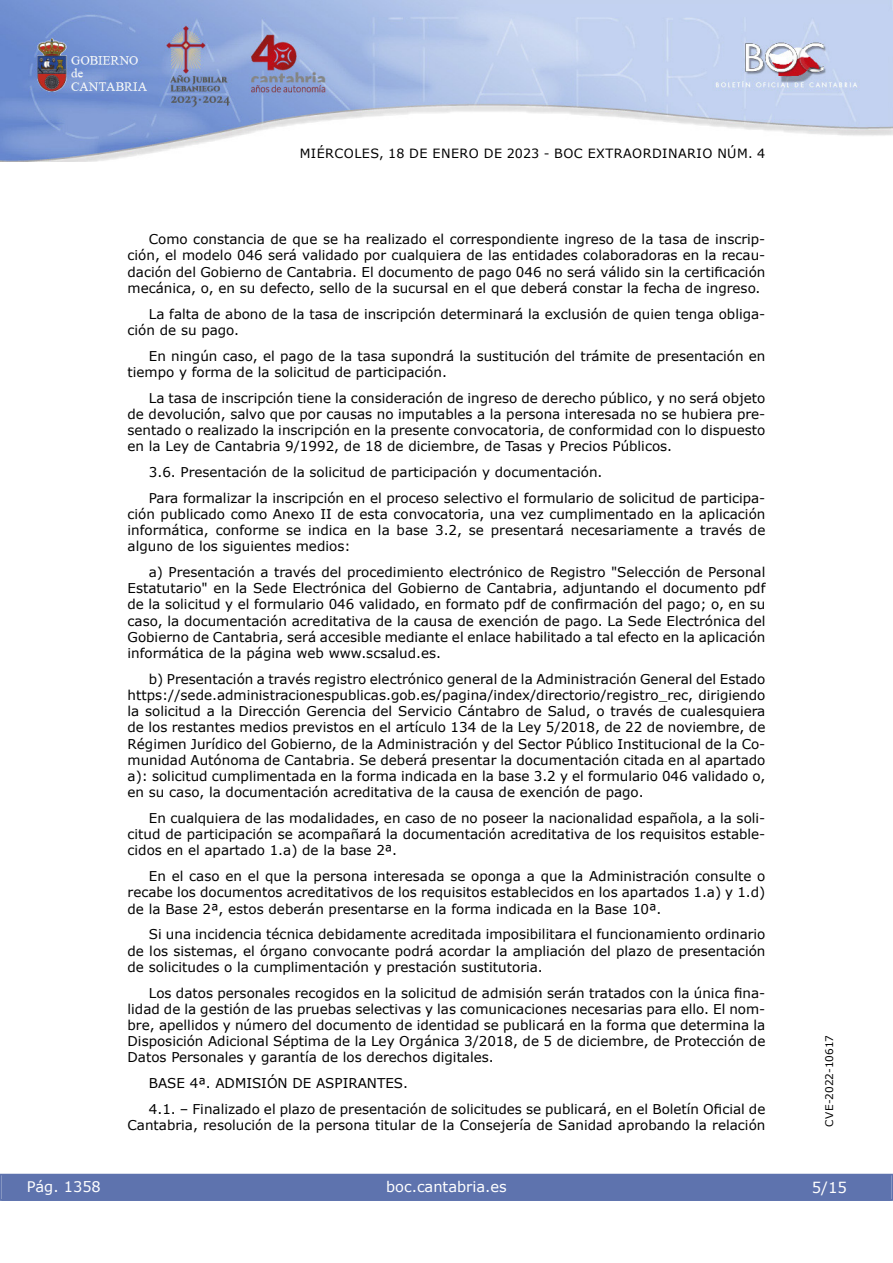
<style>
.page{position:relative;width:893px;height:1263px;background:#fff}
.page>*{position:absolute;margin:0;border:0;box-sizing:border-box;transform-origin:0 0}
.t1{font:15px "Verdana 2";color:#fff}
.t2{font:14.55px "Verdana 2";color:#fff}
.t3{font:14.55px "Verdana";color:#fff}
.inicio_de_parrafo{font:13.5px/16.2px "Verdana 2";color:#000;text-align:justify}
.inicio_de_parrafo-2{font:13.5px/16.2px "Verdana";color:#000;text-align:right}
.t4{font:12.75px "Verdana 2";letter-spacing:.035em;color:#000}
.t5{font:10.5px "Verdana 2";color:#000}
.s1{font-family:"Verdana"}
</style>
<div class="page">
<img style="left:0;top:0;width:893px;height:161px">
<div style="left:1px;top:1174px;width:890px;height:27px;background:#5e73ae"></div>
<p class="t4" style="left:300px;top:144px;width:467px">MIÉRCOLES, 18 DE ENERO DE 2023 - BOC EXTRAORDINARIO NÚM. 4</p>
<p class="inicio_de_parrafo" style="left:128px;top:231px;width:639px;text-indent:21px">Como constancia de que se ha realizado el correspondiente ingreso de la tasa de inscrip&shy;ción, el modelo 046 será validado por cualquiera de las entidades colaboradoras en la recau&shy;<span class="s1">dación del Gobierno de Cantabria. El documento de pago 046 no será válido sin la certificación </span>mecánica, o, en su defecto, sello de la sucursal en el que deberá constar la fecha de ingreso.</p>
<p class="inicio_de_parrafo" style="left:128px;top:305px;width:639px;text-indent:21px">La falta de abono de la tasa de inscripción determinará la exclusión de quien tenga obliga&shy;ción de su pago.</p>
<p class="inicio_de_parrafo" style="left:128px;top:347px;width:639px;text-indent:21px">En ningún caso, el pago de la tasa supondrá la sustitución del trámite de presentación en tiempo y forma de la solicitud de participación.</p>
<p class="inicio_de_parrafo" style="left:128px;top:389px;width:639px;text-indent:21px"><span class="s1">La tasa de inscripción tiene la consideración de ingreso de derecho público, y no será objeto </span>de devolución, salvo que por causas no imputables a la persona interesada no se hubiera pre&shy;sentado o realizado la inscripción en la presente convocatoria, de conformidad con lo dispuesto <span class="s1">en la Ley de Cantabria 9/1992, de 18 de diciembre, de Tasas y Precios Públicos.</span></p>
<p class="inicio_de_parrafo" style="left:149px;top:464px;width:455px">3.6. Presentación de la solicitud de participación y documentación.</p>
<p class="inicio_de_parrafo" style="left:128px;top:489px;width:639px;text-indent:21px">Para formalizar la inscripción en el proceso selectivo el formulario de solicitud de participa&shy;ción publicado como Anexo II de esta convocatoria, una vez cumplimentado en la aplicación informática, conforme se indica en la base 3.2, se presentará necesariamente a través de alguno de los siguientes medios:</p>
<p class="inicio_de_parrafo" style="left:128px;top:564px;width:639px;text-indent:21px">a) Presentación a través del procedimiento electrónico de Registro "Selección de Personal <span class="s1">Estatutario" en la Sede Electrónica del Gobierno de Cantabria, adjuntando el documento pdf de la solicitud y el formulario 046 validado, en formato pdf de confirmación del pago; o, en su </span>caso, la documentación acreditativa de la causa de exención de pago. La Sede Electrónica del Gobierno de Cantabria, será accesible mediante el enlace habilitado a tal efecto en la aplicación informática de la página web www.scsalud.es.</p>
<p class="inicio_de_parrafo" style="left:128px;top:671px;width:639px;text-indent:21px">b) Presentación a través registro electrónico general de la Administración General del Estado https://sede.administracionespublicas.gob.es/pagina/index/directorio/registro_rec, dirigiendo la solicitud a la Dirección Gerencia del Servicio Cántabro de Salud, o través de cualesquiera <span class="s1">de los restantes medios previstos en el artículo 134 de la Ley 5/2018, de 22 de noviembre, de </span>Régimen Jurídico del Gobierno, de la Administración y del Sector Público Institucional de la Co&shy;munidad Autónoma de Cantabria. Se deberá presentar la documentación citada en al apartado a): solicitud cumplimentada en la forma indicada en la base 3.2 y el formulario 046 validado o, en su caso, la documentación acreditativa de la causa de exención de pago.</p>
<p class="inicio_de_parrafo" style="left:128px;top:810px;width:639px;text-indent:21px">En cualquiera de las modalidades, en caso de no poseer la nacionalidad española, a la soli&shy;citud de participación se acompañará la documentación acreditativa de los requisitos estable&shy;cidos en el apartado 1.a) de la base 2ª.</p>
<p class="inicio_de_parrafo" style="left:128px;top:868px;width:639px;text-indent:21px">En el caso en el que la persona interesada se oponga a que la Administración consulte o recabe los documentos acreditativos de los requisitos establecidos en los apartados 1.a) y 1.d) de la Base 2ª, estos deberán presentarse en la forma indicada en la Base 10ª.</p>
<p class="inicio_de_parrafo" style="left:128px;top:926px;width:639px;text-indent:21px">Si una incidencia técnica debidamente acreditada imposibilitara el funcionamiento ordinario de los sistemas, el órgano convocante podrá acordar la ampliación del plazo de presentación de solicitudes o la cumplimentación y prestación sustitutoria.</p>
<p class="inicio_de_parrafo" style="left:128px;top:984px;width:639px;text-indent:21px"><span class="s1">Los datos personales recogidos en la solicitud de admisión serán tratados con la única fina&shy;</span>lidad de la gestión de las pruebas selectivas y las comunicaciones necesarias para ello. El nom&shy;bre, apellidos y número del documento de identidad se publicará en la forma que determina la <span class="s1">Disposición Adicional Séptima de la Ley Orgánica 3/2018, de 5 de diciembre, de Protección de </span>Datos Personales y garantía de los derechos digitales.</p>
<p class="inicio_de_parrafo" style="left:149px;top:1075px;width:261px">BASE 4ª. ADMISIÓN DE ASPIRANTES.</p>
<p class="inicio_de_parrafo-2" style="left:128px;top:1101px;width:639px">4.1. ‒ Finalizado el plazo de presentación de solicitudes se publicará, en el Boletín Oficial de<br>Cantabria, resolución de la persona titular de la Consejería de Sanidad aprobando la relación</p>
<p class="t3" style="left:27px;top:1177px;width:76px">Pág. 1358</p>
<p class="t2" style="left:386px;top:1177px;width:122px">boc.cantabria.es</p>
<p class="t5" style="left:822px;top:1126px;width:93px;rotate:-90deg">CVE-2022-10617</p>
<p class="t1" style="left:812px;top:1177px;width:37px">5/15</p>
</div>
